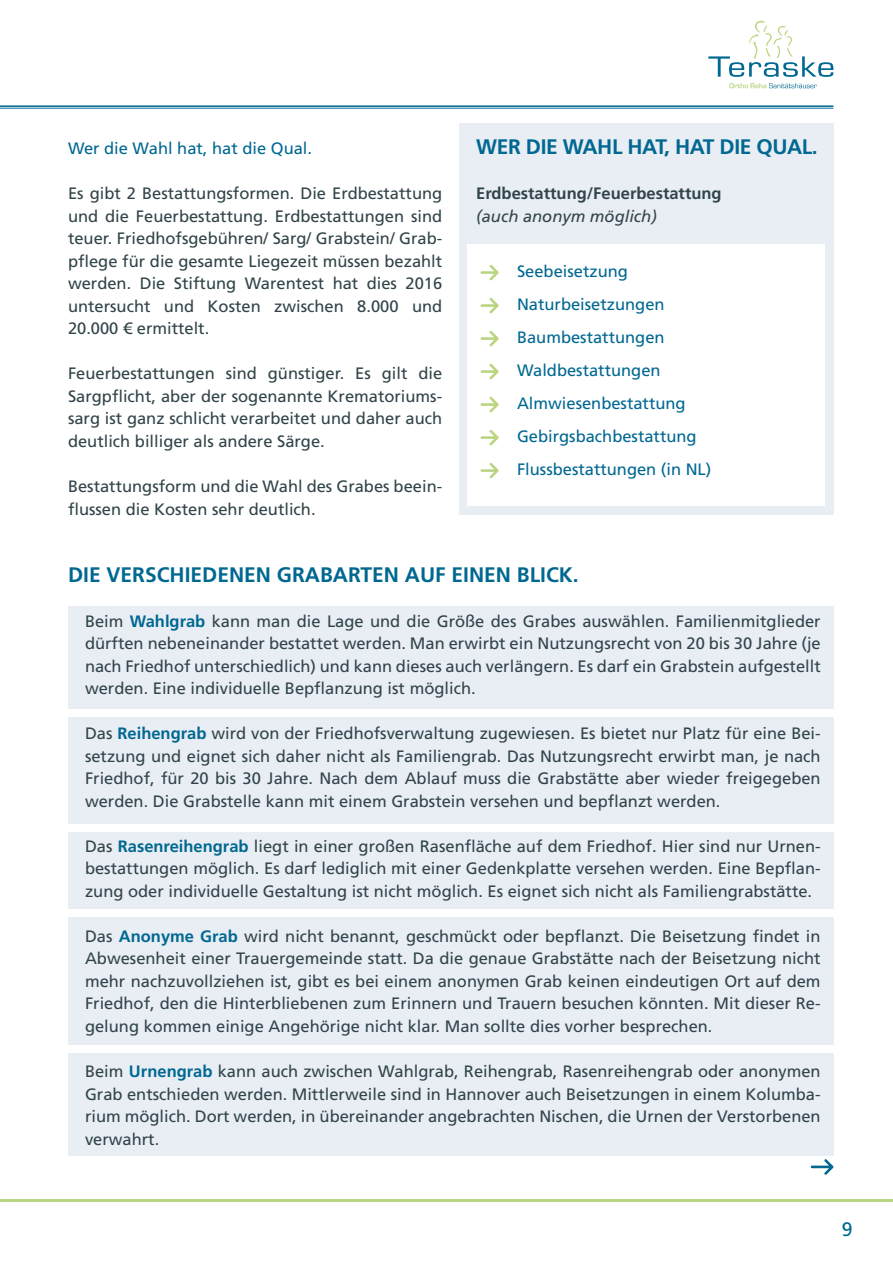
<style>
.page{position:relative;width:893px;height:1263px;background:#fff}
.page>*{position:absolute;margin:0;border:0;box-sizing:border-box;transform-origin:0 0}
.t1{font:700 21px "Frutiger LT Std";color:#006891}
.t2{font:700 21px "Frutiger LT Std";letter-spacing:-.02em;color:#006891}
.t3{font:19.5px "Frutiger LT Std";color:#006891}
.t4{font:16.5px/22.5px "Frutiger LT Std";color:#31444a;text-align:justify}
.t5{font:16.5px/33px "Frutiger LT Std";color:#006891}
.t6{font:700 16.5px "Frutiger LT Std";color:#31444a}
.t7{font:italic 16.5px "Frutiger LT Std";color:#31444a}
.s1{font-weight:700;color:#006891}
</style>
<div class="page">
<hr style="left:0;top:1199px;width:893px;height:3px;background:#bad581">
<svg style="left:708px;top:21px;width:125px;height:56px"></svg>
<svg style="left:729px;top:83px;width:88px;height:5px"></svg>
<div style="left:68px;top:607px;width:765px;height:102px;background:#e9edf4"></div>
<div style="left:68px;top:917px;width:765px;height:128px;background:#e9edf4"></div>
<div style="left:68px;top:717px;width:765px;height:107px;background:#e9edf4"></div>
<div style="left:68px;top:832px;width:765px;height:77px;background:#e9edf4"></div>
<div style="left:68px;top:1053px;width:765px;height:102px;background:#e9edf4"></div>
<hr style="left:0;top:105px;width:833px;height:2px;background:#006891">
<hr style="left:0;top:108px;width:833px;height:1px;background:#006891">
<div style="left:459px;top:123px;width:374px;height:391px;background:#e9edf4"></div>
<svg style="left:811px;top:1159px;width:23px;height:16px"></svg>
<div style="left:468px;top:244px;width:357px;height:262px;background:#fff"></div>
<svg style="left:480px;top:265px;width:19px;height:15px"></svg>
<svg style="left:480px;top:298px;width:19px;height:15px"></svg>
<svg style="left:480px;top:331px;width:19px;height:15px"></svg>
<svg style="left:480px;top:364px;width:19px;height:15px"></svg>
<svg style="left:480px;top:397px;width:19px;height:15px"></svg>
<svg style="left:480px;top:430px;width:19px;height:15px"></svg>
<svg style="left:480px;top:463px;width:19px;height:15px"></svg>
<p class="t5" style="left:68px;top:132px;width:246px">Wer die Wahl hat, hat die Qual.</p>
<p class="t4" style="left:68px;top:182px;width:376px">Es gibt 2 Bestattungsformen. Die Erdbestattung und die Feuerbestattung. Erdbestattungen sind teuer. Friedhofsgebühren/ Sarg/ Grabstein/ Grab&shy;pflege für die gesamte Liegezeit müssen bezahlt werden. Die Stiftung Warentest hat dies 2016 untersucht und Kosten zwischen 8.000 und 20.000 € ermittelt.</p>
<p class="t4" style="left:68px;top:363px;width:376px">Feuerbestattungen sind günstiger. Es gilt die Sargpflicht, aber der sogenannte Krematoriums&shy;sarg ist ganz schlicht verarbeitet und daher auch deutlich billiger als andere Särge.</p>
<p class="t4" style="left:68px;top:475px;width:376px">Bestattungsform und die Wahl des Grabes beein&shy;flussen die Kosten sehr deutlich.</p>
<p class="t2" style="left:476px;top:135px;width:343px">WER DIE WAHL HAT, HAT DIE QUAL.</p>
<p class="t6" style="left:476px;top:184px;width:247px">Erdbestattung/Feuerbestattung</p>
<p class="t7" style="left:476px;top:206px;width:182px">(auch anonym möglich)</p>
<p class="t5" style="left:517px;top:255px;width:196px">Seebeisetzung<br>Naturbeisetzungen<br>Baumbestattungen<br>Waldbestattungen<br>Almwiesenbestattung<br>Gebirgsbachbestattung<br>Flussbestattungen (in NL)</p>
<p class="t1" style="left:68px;top:562px;width:512px">DIE VERSCHIEDENEN GRABARTEN AUF EINEN BLICK.</p>
<p class="t4" style="left:85px;top:610px;width:737px">Beim <span class="s1">Wahlgrab</span> kann man die Lage und die Größe des Grabes auswählen. Familienmitglieder dürften nebeneinander bestattet werden. Man erwirbt ein Nutzungsrecht von 20 bis 30 Jahre (je nach Friedhof unterschiedlich) und kann dieses auch verlängern. Es darf ein Grabstein aufgestellt werden. Eine individuelle Bepflanzung ist möglich.</p>
<p class="t4" style="left:85px;top:722px;width:737px">Das <span class="s1">Reihengrab</span> wird von der Friedhofsverwaltung zugewiesen. Es bietet nur Platz für eine Bei&shy;setzung und eignet sich daher nicht als Familiengrab. Das Nutzungsrecht erwirbt man, je nach Friedhof, für 20 bis 30 Jahre. Nach dem Ablauf muss die Grabstätte aber wieder freigegeben werden. Die Grabstelle kann mit einem Grabstein versehen und bepflanzt werden.</p>
<p class="t4" style="left:85px;top:835px;width:737px">Das <span class="s1">Rasenreihengrab</span> liegt in einer großen Rasenfläche auf dem Friedhof. Hier sind nur Urnen&shy;bestattungen möglich. Es darf lediglich mit einer Gedenkplatte versehen werden. Eine Bepflan&shy;zung oder individuelle Gestaltung ist nicht möglich. Es eignet sich nicht als Familiengrabstätte.</p>
<p class="t4" style="left:85px;top:925px;width:737px">Das <span class="s1">Anonyme Grab</span> wird nicht benannt, geschmückt oder bepflanzt. Die Beisetzung findet in Abwesenheit einer Trauergemeinde statt. Da die genaue Grabstätte nach der Beisetzung nicht mehr nachzuvollziehen ist, gibt es bei einem anonymen Grab keinen eindeutigen Ort auf dem Friedhof, den die Hinterbliebenen zum Erinnern und Trauern besuchen könnten. Mit dieser Re&shy;gelung kommen einige Angehörige nicht klar. Man sollte dies vorher besprechen.</p>
<p class="t4" style="left:85px;top:1060px;width:737px">Beim <span class="s1">Urnengrab</span> kann auch zwischen Wahlgrab, Reihengrab, Rasenreihengrab oder anonymen Grab entschieden werden. Mittlerweile sind in Hannover auch Beisetzungen in einem Kolumba&shy;rium möglich. Dort werden, in übereinander angebrachten Nischen, die Urnen der Verstorbenen verwahrt.</p>
<p class="t3" style="left:842px;top:1218px;width:12px">9</p>
</div>
